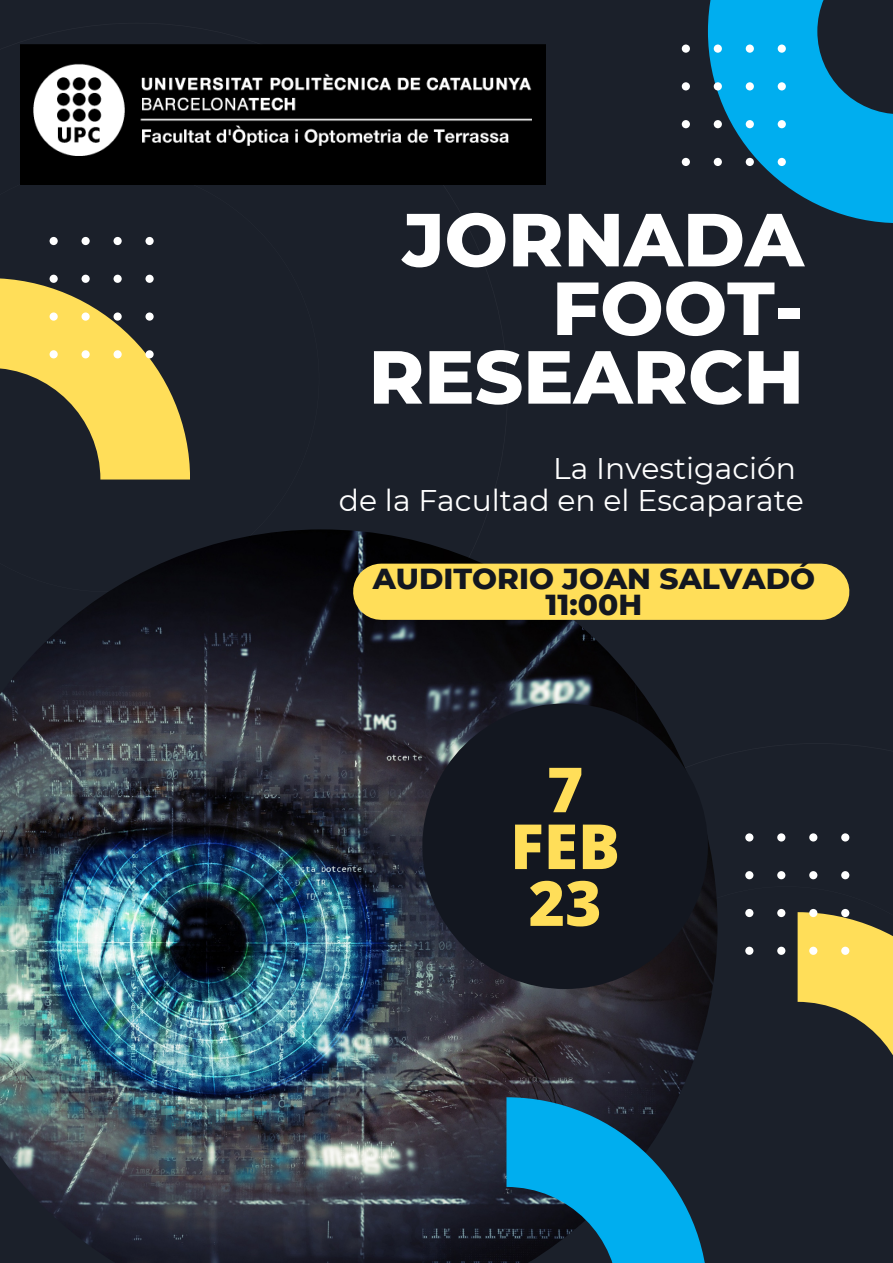
<style>
.page{position:relative;width:893px;height:1263px;background:#1b202a}
.page>*{position:absolute;margin:0;border:0;box-sizing:border-box;transform-origin:0 0}
.t1{font:800 75px/68.6px "Montserrat";color:#fff;text-align:right}
.t2{font:800 62.25px/56.8px "Open Sans";color:#ffde59;text-align:center}
.t3{font:29.85px/32.1px "Montserrat";color:#fff;text-align:right}
.t4{font:800 29.47px/26.5px "Montserrat";color:#131720;text-align:center}
</style>
<div class="page">
<img style="left:0;top:529px;width:717px;height:734px">
<svg style="left:506px;top:1097px;width:202px;height:166px"></svg>
<svg style="left:0;top:237px;width:190px;height:242px"></svg>
<svg style="left:682px;top:0;width:211px;height:223px"></svg>
<svg style="left:745px;top:833px;width:148px;height:222px"></svg>
<div style="left:422px;top:703px;width:286px;height:286px;background:#131720;border-radius:50%"></div>
<div style="left:381px;top:564px;width:440px;height:56px;background:#ffde59"></div>
<img style="left:20px;top:45px;width:525px;height:140px">
<h1 class="t1" style="left:369px;top:205px;width:437px">JORNADA<br>FOOT-<br>RESEARCH</h1>
<p class="t3" style="left:339px;top:452px;width:466px">La Investigación<br>de la Facultad en el Escaparate</p>
<p class="t4" style="left:373px;top:565px;width:444px">AUDITORIO JOAN SALVADÓ<br>11:00H</p>
<h2 class="t2" style="left:510px;top:760px;width:111px">7<br>FEB<br>23</h2>
</div>
